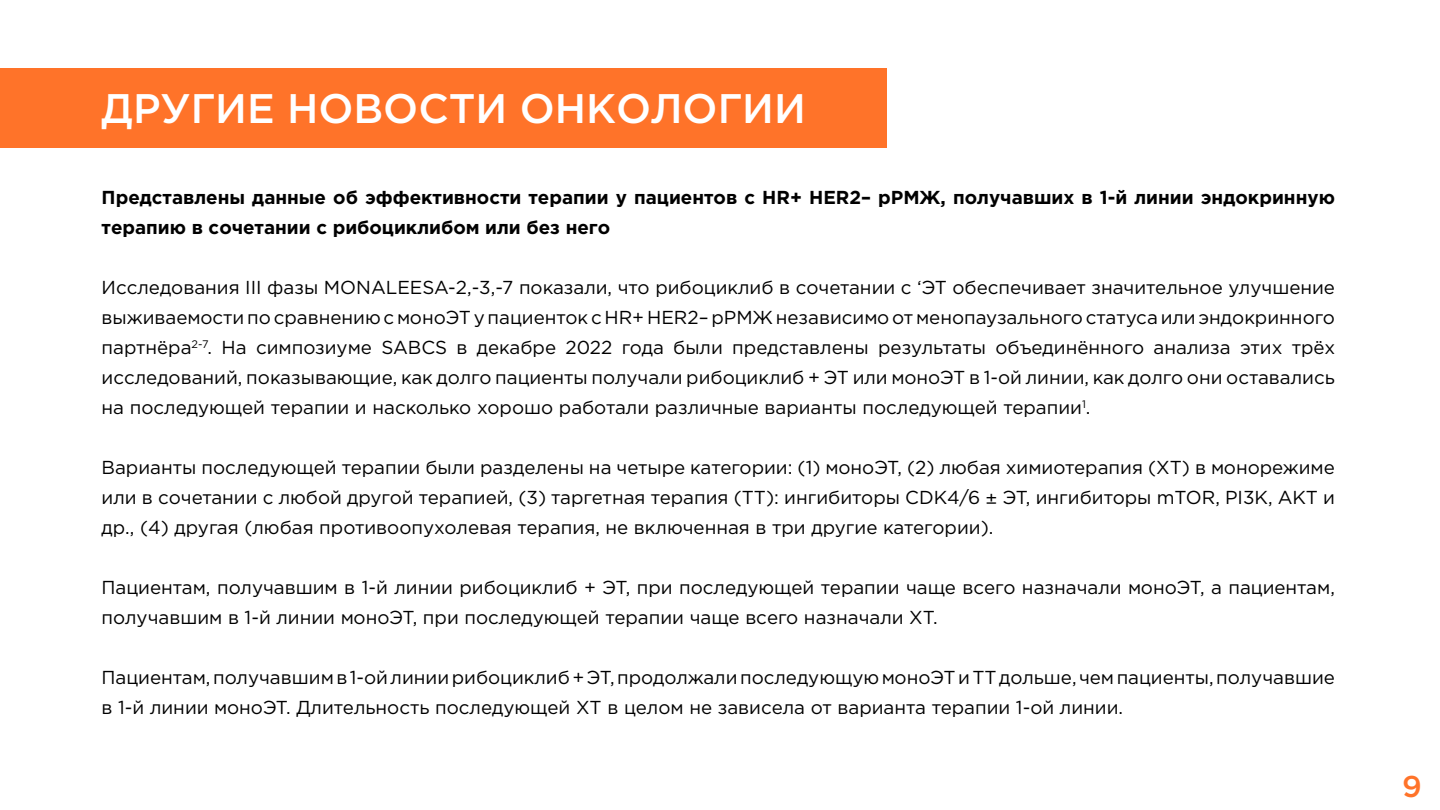
<style>
.page{position:relative;width:1440px;height:810px;background:#fff}
.page>*{position:absolute;margin:0;border:0;box-sizing:border-box;transform-origin:0 0}
.t1{font:500 41.25px "Gotham Pro";color:#fff}
.t2{font:500 30px "Gotham Pro";color:#ff7329}
.t3{font:18.75px/30px "Gotham Pro";color:#000;text-align:justify}
.t4{font:700 18.75px/30px "Gotham Pro";color:#000}
</style>
<div class="page">
<div style="left:0;top:68px;width:886px;height:80px;background:#ff7329"></div>
<h1 class="t1" style="left:102px;top:85px;width:706px">ДРУГИЕ НОВОСТИ ОНКОЛОГИИ</h1>
<p class="t4" style="left:102px;top:182px;width:1235px">Представлены данные об эффективности терапии у пациентов с HR+ HER2– рРМЖ, получавших в 1-й линии эндокринную терапию в сочетании с рибоциклибом или без него</p>
<p class="t3" style="left:102px;top:273px;width:1235px">Исследования III фазы MONALEESA-2,-3,-7 показали, что рибоциклиб в сочетании с ‘ЭТ обеспечивает значительное улучшение выживаемости по сравнению с моноЭТ у пациенток с HR+ HER2– рРМЖ независимо от менопаузального статуса или эндокринного партнёра<sup>2-7</sup>. На симпозиуме SABCS в декабре 2022 года были представлены результаты объединённого анализа этих трёх исследований, показывающие, как долго пациенты получали рибоциклиб + ЭТ или моноЭТ в 1-ой линии, как долго они оставались на последующей терапии и насколько хорошо работали различные варианты последующей терапии<sup>1</sup>.</p>
<p class="t3" style="left:102px;top:453px;width:1235px">Варианты последующей терапии были разделены на четыре категории: (1) моноЭТ, (2) любая химиотерапия (ХТ) в монорежиме или в сочетании с любой другой терапией, (3) таргетная терапия (ТТ): ингибиторы CDK4/6 ± ЭТ, ингибиторы mTOR, PI3K, AKT и др., (4) другая (любая противоопухолевая терапия, не включенная в три другие категории).</p>
<p class="t3" style="left:102px;top:573px;width:1235px">Пациентам, получавшим в 1-й линии рибоциклиб + ЭТ, при последующей терапии чаще всего назначали моноЭТ, а пациентам, получавшим в 1-й линии моноЭТ, при последующей терапии чаще всего назначали ХТ.</p>
<p class="t3" style="left:102px;top:663px;width:1235px">Пациентам, получавшим в 1-ой линии рибоциклиб + ЭТ, продолжали последующую моноЭТ и ТТ дольше, чем пациенты, получавшие в 1-й линии моноЭТ. Длительность последующей ХТ в целом не зависела от варианта терапии 1-ой линии.</p>
<h2 class="t2" style="left:1402px;top:770px;width:21px">9</h2>
</div>
